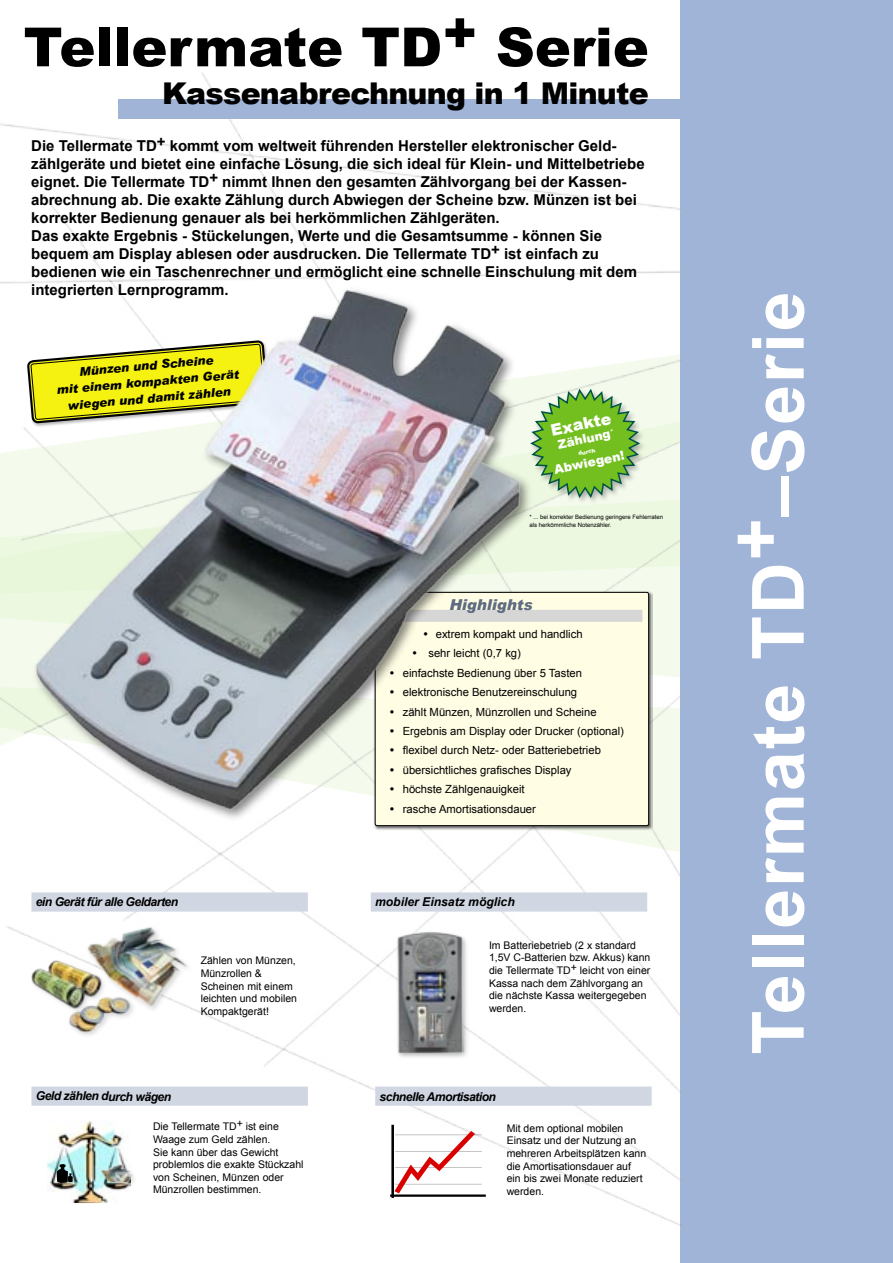
<style>
.page{position:relative;width:893px;height:1263px;background:#fff}
.page>*{position:absolute;margin:0;border:0;box-sizing:border-box;transform-origin:0 0}
.t1{font:700 72px "Arial";letter-spacing:.025em;color:#fff}
.t2{font:900 54px "Arial";color:#000}
.t3{font:900 30px "Arial";letter-spacing:-.025em;color:#000}
.t4{font:900 16.05px "Arial";color:#fff}
.t5{font:700 15px/18px "Arial";color:#000}
.t6{font:italic 900 15px "Arial";color:#5f6b80}
.t7{font:900 12.45px "Arial";color:#fff}
.t8{font:italic 700 12.15px "Arial";letter-spacing:-.04em;color:#000}
.t9{font:italic 700 12.15px "Arial";color:#000}
.t10{font:900 12.15px "Arial";color:#fff}
.t11{font:italic 900 12px/16.5px "Arial";color:#000;text-align:center}
.t12{font:11.25px "Arial";color:#000}
.t13{font:10.5px/12.6px "Arial";color:#000}
.Absatzformat_1{font:6px/7.2px "Arial";color:#000}
.t14{font:900 5.55px "Arial";color:#fff}
</style>
<div class="page">
<div style="left:680px;top:0;width:213px;height:1263px;background:#a0b4d8"></div>
<img style="left:0;top:73px;width:682px;height:1153px">
<div style="left:373px;top:590px;width:280px;height:240px;background:#000;opacity:.6"></div>
<div style="left:375px;top:592px;width:274px;height:234px;background:#fffde4"></div>
<div style="left:118px;top:99px;width:570px;height:19px;background:#a0b4d8"></div>
<div style="left:371px;top:892px;width:276px;height:19px;background:#d0d6e2"></div>
<div style="left:31px;top:892px;width:277px;height:19px;background:#d0d6e2"></div>
<div style="left:30px;top:924px;width:163px;height:115px;background:#fff"></div>
<img style="left:30px;top:923px;width:159px;height:112px">
<div style="left:375px;top:1086px;width:277px;height:20px;background:#d0d6e2"></div>
<div style="left:31px;top:1086px;width:277px;height:20px;background:#d0d6e2"></div>
<img style="left:30px;top:284px;width:503px;height:535px">
<img style="left:47px;top:1120px;width:84px;height:83px">
<div style="left:99px;top:1161px;width:41px;height:28px;background:#000;opacity:.16"></div>
<img style="left:99px;top:1163px;width:35px;height:19px">
<svg style="left:57px;top:1164px;width:16px;height:19px"></svg>
<hr style="left:395px;top:1184px;width:87px;height:1px;background:#000">
<hr style="left:395px;top:1167px;width:87px;height:1px;background:#000">
<hr style="left:395px;top:1151px;width:87px;height:1px;background:#000">
<hr style="left:395px;top:1135px;width:87px;height:1px;background:#000">
<svg style="left:394px;top:1131px;width:81px;height:62px"></svg>
<hr style="left:391px;top:1125px;width:3px;height:73px;background:#000">
<hr style="left:390px;top:1194px;width:96px;height:3px;background:#000">
<div style="left:395px;top:929px;width:75px;height:131px;background:#000;opacity:.3"></div>
<img style="left:396px;top:930px;width:68px;height:124px">
<svg style="left:518px;top:376px;width:134px;height:134px;background:#afd58e"></svg>
<p class="t2" style="left:24px;top:8px;width:627px">Tellermate TD+ Serie</p>
<p class="t3" style="left:162px;top:72px;width:488px">Kassenabrechnung in 1 Minute</p>
<p class="t5" style="left:31px;top:137px;width:615px">Die Tellermate TD+ kommt vom weltweit führenden Hersteller elektronischer Geld&shy;zählgeräte und bietet eine einfache Lösung, die sich ideal für Klein- und Mittelbetriebe eignet. Die Tellermate TD+ nimmt Ihnen den gesamten Zählvorgang bei der Kassen&shy;abrechnung ab. Die exakte Zählung durch Abwiegen der Scheine bzw. Münzen ist bei korrekter Bedienung genauer als bei herkömmlichen Zählgeräten.</p>
<p class="t5" style="left:31px;top:227px;width:607px">Das exakte Ergebnis - Stückelungen, Werte und die Gesamtsumme - können Sie bequem am Display ablesen oder ausdrucken. Die Tellermate TD+ ist einfach zu bedienen wie ein Taschenrechner und ermöglicht eine schnelle Einschulung mit dem integrierten Lernprogramm.</p>
<p class="t11" style="left:55px;top:365px;width:185px;rotate:-5deg">Münzen und Scheine<br>mit einem kompakten Gerät wiegen und damit zählen</p>
<p class="t8" style="left:36px;top:894px;width:144px">ein Gerät für alle Geldarten</p>
<p class="t13" style="left:201px;top:954px;width:98px">Zählen von Münzen,<br>Münzrollen &amp;<br>Scheinen mit einem leichten und mobilen<br>Kompaktgerät!</p>
<p class="t8" style="left:36px;top:1088px;width:137px">Geld zählen durch wägen</p>
<p class="t13" style="left:153px;top:1120px;width:152px">Die Tellermate TD+ ist eine<br>Waage zum Geld zählen.<br>Sie kann über das Gewicht problemlos die exakte Stückzahl von Scheinen, Münzen oder<br>Münzrollen bestimmen.</p>
<p class="t4" style="left:549px;top:419px;width:63px;rotate:-12deg">Exakte</p>
<p class="t10" style="left:556px;top:436px;width:55px;rotate:-12deg">Zählung</p>
<p class="t7" style="left:552px;top:461px;width:73px;rotate:-12deg">Abwiegen!</p>
<p class="t14" style="left:578px;top:449px;width:19px;rotate:-12deg">durch</p>
<p class="Absatzformat_1" style="left:529px;top:514px;width:135px">* ... bei korrekter Bedienung geringere Fehlerraten als herkömmliche Notenzähler.</p>
<p class="t6" style="left:449px;top:595px;width:85px">Highlights</p>
<p class="t12" style="left:423px;top:626px;width:161px">• extrem kompakt und handlich</p>
<p class="t12" style="left:412px;top:646px;width:110px">• sehr leicht (0,7 kg)</p>
<p class="t12" style="left:389px;top:665px;width:194px">• einfachste Bedienung über 5 Tasten</p>
<p class="t12" style="left:389px;top:685px;width:189px">• elektronische Benutzereinschulung</p>
<p class="t12" style="left:389px;top:704px;width:209px">• zählt Münzen, Münzrollen und Scheine</p>
<p class="t12" style="left:389px;top:724px;width:236px">• Ergebnis am Display oder Drucker (optional)</p>
<p class="t12" style="left:389px;top:743px;width:213px">• flexibel durch Netz- oder Batteriebetrieb</p>
<p class="t12" style="left:389px;top:762px;width:184px">• übersichtliches grafisches Display</p>
<p class="t12" style="left:389px;top:782px;width:137px">• höchste Zählgenauigkeit</p>
<p class="t12" style="left:389px;top:801px;width:148px">• rasche Amortisationsdauer</p>
<p class="t9" style="left:375px;top:894px;width:141px">mobiler Einsatz möglich</p>
<p class="t13" style="left:489px;top:939px;width:163px">Im Batteriebetrieb (2 x standard<br>1,5V C-Batterien bzw. Akkus) kann die Tellermate TD+ leicht von einer<br>Kassa nach dem Zählvorgang an die nächste Kassa weitergegeben werden.</p>
<p class="t8" style="left:379px;top:1088px;width:118px">schnelle Amortisation</p>
<p class="t13" style="left:507px;top:1122px;width:141px">Mit dem optional mobilen<br>Einsatz und der Nutzung an mehreren Arbeitsplätzen kann die Amortisationsdauer auf ein bis zwei Monate reduziert werden.</p>
<p class="t1" style="left:731px;top:1054px;width:765px;rotate:-90deg">Tellermate TD+–Serie</p>
</div>
